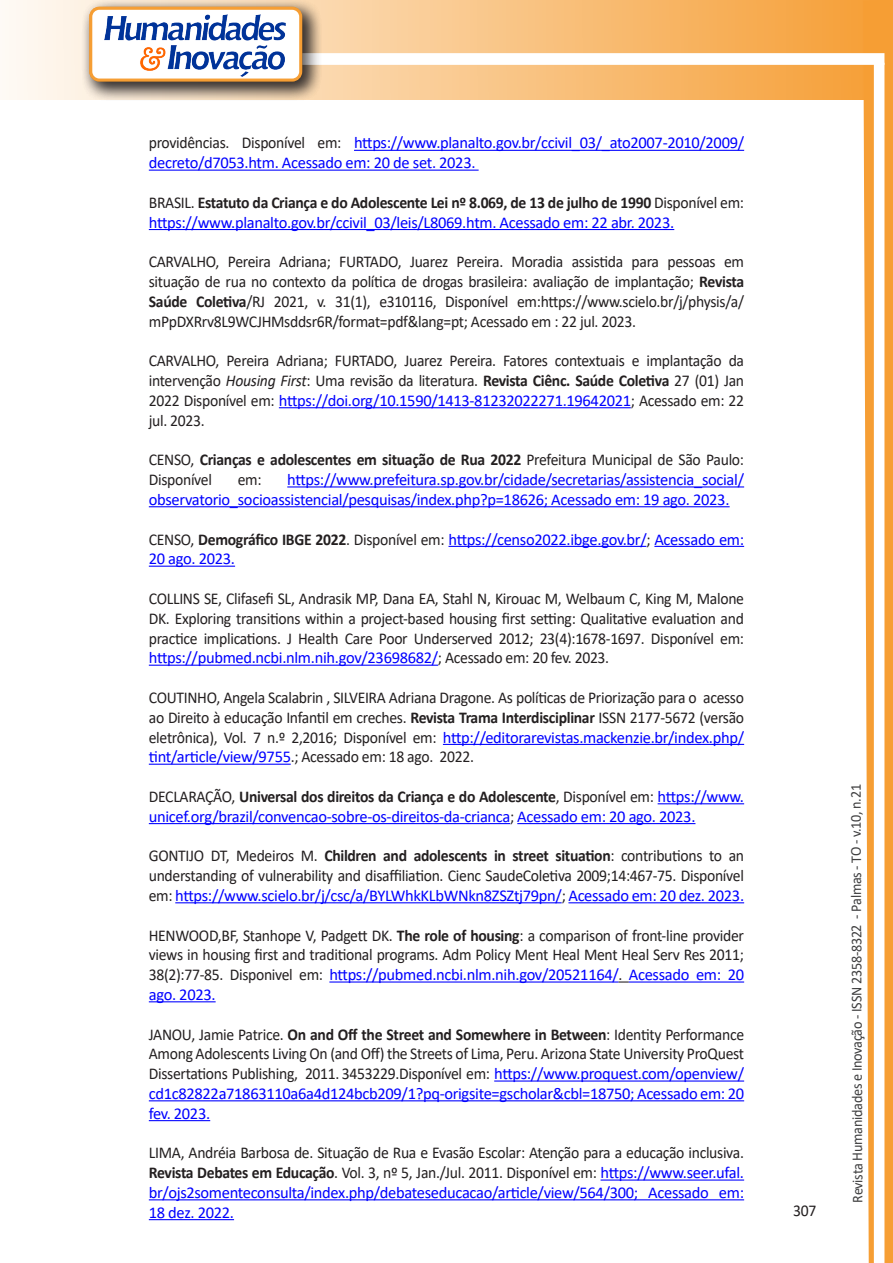
<style>
.page{position:relative;width:893px;height:1263px;background:#fff}
.page>*{position:absolute;margin:0;border:0;box-sizing:border-box;transform-origin:0 0}
.texto{font:16.5px/19.8px "Calibri";letter-spacing:-.02em;color:#231f20;text-align:justify;scale:.95 1}
.texto-2{font:16.5px/19.8px "Calibri";letter-spacing:-.02em;color:#00f}
.t1{font:15px "Calibri";letter-spacing:-.025em;color:#3e3e3f;scale:.95 1}
.s1{color:#231f20}
.s2{font-weight:700;color:#231f20}
.s3{font-weight:700}
.s4{font-style:italic}
.s5{color:#00f}
</style>
<div class="page">
<svg style="left:5px;top:0;width:858px;height:100px;background:#f9c484"></svg>
<div style="left:302px;top:53px;width:582px;height:12px;background:#fff;border:2px solid #fff"></div>
<svg style="left:863px;top:0;width:30px;height:1263px"></svg>
<div style="left:81px;top:0;width:241px;height:102px;background:#231f20;opacity:.75"></div>
<div style="left:91px;top:8px;width:210px;height:72px;background:#fff;border-radius:9px"></div>
<img style="left:104px;top:14px;width:181px;height:62px">
<div style="left:89px;top:7px;width:213px;height:75px;border:3px solid #f69e34;border-radius:9px"></div>
<hr style="left:354px;top:150px;width:390px;height:1px;background:#00f">
<hr style="left:149px;top:170px;width:330px;height:1px;background:#00f">
<hr style="left:149px;top:229px;width:525px;height:1px;background:#00f">
<hr style="left:279px;top:407px;width:352px;height:1px;background:#00f">
<hr style="left:287px;top:486px;width:457px;height:1px;background:#00f">
<hr style="left:149px;top:506px;width:581px;height:1px;background:#00f">
<hr style="left:448px;top:546px;width:198px;height:1px;background:#00f">
<hr style="left:654px;top:546px;width:90px;height:1px;background:#00f">
<hr style="left:149px;top:566px;width:86px;height:1px;background:#00f">
<hr style="left:149px;top:665px;width:289px;height:1px;background:#00f">
<hr style="left:443px;top:744px;width:301px;height:1px;background:#00f">
<hr style="left:149px;top:764px;width:142px;height:1px;background:#00f">
<hr style="left:658px;top:803px;width:86px;height:1px;background:#00f">
<hr style="left:149px;top:823px;width:361px;height:1px;background:#00f">
<hr style="left:517px;top:823px;width:178px;height:1px;background:#00f">
<hr style="left:175px;top:902px;width:387px;height:1px;background:#00f">
<hr style="left:568px;top:902px;width:176px;height:1px;background:#00f">
<hr style="left:329px;top:981px;width:290px;height:1px;background:#00f">
<hr style="left:629px;top:981px;width:115px;height:1px;background:#00f">
<hr style="left:149px;top:1001px;width:67px;height:1px;background:#00f">
<hr style="left:494px;top:1080px;width:250px;height:1px;background:#00f">
<hr style="left:149px;top:1100px;width:595px;height:1px;background:#00f">
<hr style="left:149px;top:1120px;width:61px;height:1px;background:#00f">
<hr style="left:601px;top:1179px;width:143px;height:1px;background:#00f">
<hr style="left:149px;top:1199px;width:595px;height:1px;background:#00f">
<hr style="left:149px;top:1219px;width:85px;height:1px;background:#00f">
<p class="texto-2" style="left:149px;top:133px;width:597px"><span class="s1">providências. Disponível em:</span> https://www.planalto.gov.br/ccivil_03/_ato2007-2010/2009/ decreto/d7053.htm. Acessado em: 20 de set. 2023.</p>
<p class="texto-2" style="left:149px;top:192px;width:597px"><span class="s1">BRASIL.</span> <span class="s2">Estatuto da Criança e do Adolescente Lei nº 8.069, de 13 de julho de 1990</span> <span class="s1">Disponível em: </span>https://www.planalto.gov.br/ccivil_03/leis/L8069.htm. Acessado em: 22 abr. 2023.</p>
<p class="texto" style="left:149px;top:251px;width:628px">CARVALHO, Pereira Adriana; FURTADO, Juarez Pereira. Moradia assistida para pessoas em situação de rua no contexto da política de drogas brasileira: avaliação de implantação; <span class="s3">Revista Saúde Coletiva</span>/RJ 2021, v. 31(1), e310116, Disponível em:https://www.scielo.br/j/physis/a/ mPpDXRrv8L9WCJHMsddsr6R/format=pdf&amp;lang=pt; Acessado em : 22 jul. 2023.</p>
<p class="texto" style="left:149px;top:350px;width:628px">CARVALHO, Pereira Adriana; FURTADO, Juarez Pereira. Fatores contextuais e implantação da intervenção <span class="s4">Housing First</span>: Uma revisão da literatura. <span class="s3">Revista Ciênc. Saúde Coletiva</span> 27 (01) Jan 2022 Disponível em: <span class="s5">https://doi.org/10.1590/1413-81232022271.19642021</span>; Acessado em: 22 jul. 2023.</p>
<p class="texto" style="left:149px;top:449px;width:628px">CENSO, <span class="s3">Crianças e adolescentes em situação de Rua 2022</span> Prefeitura Municipal de São Paulo:<br>Disponível</p>
<p class="texto-2" style="left:149px;top:469px;width:597px;text-indent:138px">https://www.prefeitura.sp.gov.br/cidade/secretarias/assistencia_social/ observatorio_socioassistencial/pesquisas/index.php?p=18626; Acessado em: 19 ago. 2023.</p>
<p class="texto-2" style="left:149px;top:529px;width:597px"><span class="s1">CENSO,</span> <span class="s2">Demográfico IBGE 2022</span><span class="s1">. Disponível em:</span> https://censo2022.ibge.gov.br/<span class="s1">;</span> Acessado em:<br>20 ago. 2023.</p>
<p class="texto" style="left:149px;top:588px;width:628px">COLLINS SE, Clifasefi SL, Andrasik MP, Dana EA, Stahl N, Kirouac M, Welbaum C, King M, Malone DK. Exploring transitions within a project-based housing first setting: Qualitative evaluation and practice implications. J Health Care Poor Underserved 2012; 23(4):1678-1697. Disponível em: <span class="s5">https://pubmed.ncbi.nlm.nih.gov/23698682/</span>; Acessado em: 20 fev. 2023.</p>
<p class="texto" style="left:149px;top:687px;width:628px">COUTINHO, Angela Scalabrin , SILVEIRA Adriana Dragone. As políticas de Priorização para o acesso ao Direito à educação Infantil em creches. <span class="s3">Revista Trama Interdisciplinar</span> ISSN 2177-5672 (versão eletrônica), Vol. 7 n.º 2,2016; Disponível em: <span class="s5">http://editorarevistas.mackenzie.br/index.php/ tint/article/view/9755</span>.; Acessado em: 18 ago. 2022.</p>
<p class="texto-2" style="left:149px;top:786px;width:597px"><span class="s1">DECLARAÇÃO,</span> <span class="s2">Universal dos direitos da Criança e do Adolescente</span><span class="s1">, Disponível em:</span> https://www. unicef.org/brazil/convencao-sobre-os-direitos-da-crianca<span class="s1">;</span> Acessado em: 20 ago. 2023.</p>
<p class="texto" style="left:149px;top:845px;width:628px">GONTIJO DT, Medeiros M. <span class="s3">Children and adolescents in street situation</span>: contributions to an understanding of vulnerability and disaffiliation. Cienc SaudeColetiva 2009;14:467-75. Disponível em: <span class="s5">https://www.scielo.br/j/csc/a/BYLWhkKLbWNkn8ZSZtj79pn/</span>; <span class="s5">Acessado em: 20 dez. 2023.</span></p>
<p class="texto" style="left:149px;top:925px;width:628px">HENWOOD,BF, Stanhope V, Padgett DK. <span class="s3">The role of housing</span>: a comparison of front-line provider views in housing first and traditional programs. Adm Policy Ment Heal Ment Heal Serv Res 2011; 38(2):77-85. Disponivel em: <span class="s5">https://pubmed.ncbi.nlm.nih.gov/20521164/</span>. <span class="s5">Acessado em: 20 ago. 2023.</span></p>
<p class="texto" style="left:149px;top:1024px;width:628px">JANOU, Jamie Patrice. <span class="s3">On and Off the Street and Somewhere in Between</span>: Identity Performance Among Adolescents Living On (and Off) the Streets of Lima, Peru. Arizona State University ProQuest Dissertations Publishing, 2011. 3453229.Disponível em: <span class="s5">https://www.proquest.com/openview/ cd1c82822a71863110a6a4d124bcb209/1?pq-origsite=gscholar&amp;cbl=18750; Acessado em: 20 fev. 2023.</span></p>
<p class="texto" style="left:149px;top:1142px;width:628px">LIMA, Andréia Barbosa de. Situação de Rua e Evasão Escolar: Atenção para a educação inclusiva.<br><span class="s3">Revista Debates em Educação</span>. Vol. 3, nº 5, Jan./Jul. 2011. Disponível em: <span class="s5">https://www.seer.ufal. br/ojs2somenteconsulta/index.php/debateseducacao/article/view/564/300; Acessado em:<br>18 dez. 2022.</span></p>
<p class="texto" style="left:238px;top:469px;width:27px">em:</p>
<p class="texto" style="left:793px;top:1200px;width:26px">307</p>
<p class="t1" style="left:846px;top:1203px;width:442px;rotate:-90deg">Revista Humanidades e Inovação - ISSN 2358-8322 - Palmas - TO - v.10, n.21</p>
</div>
